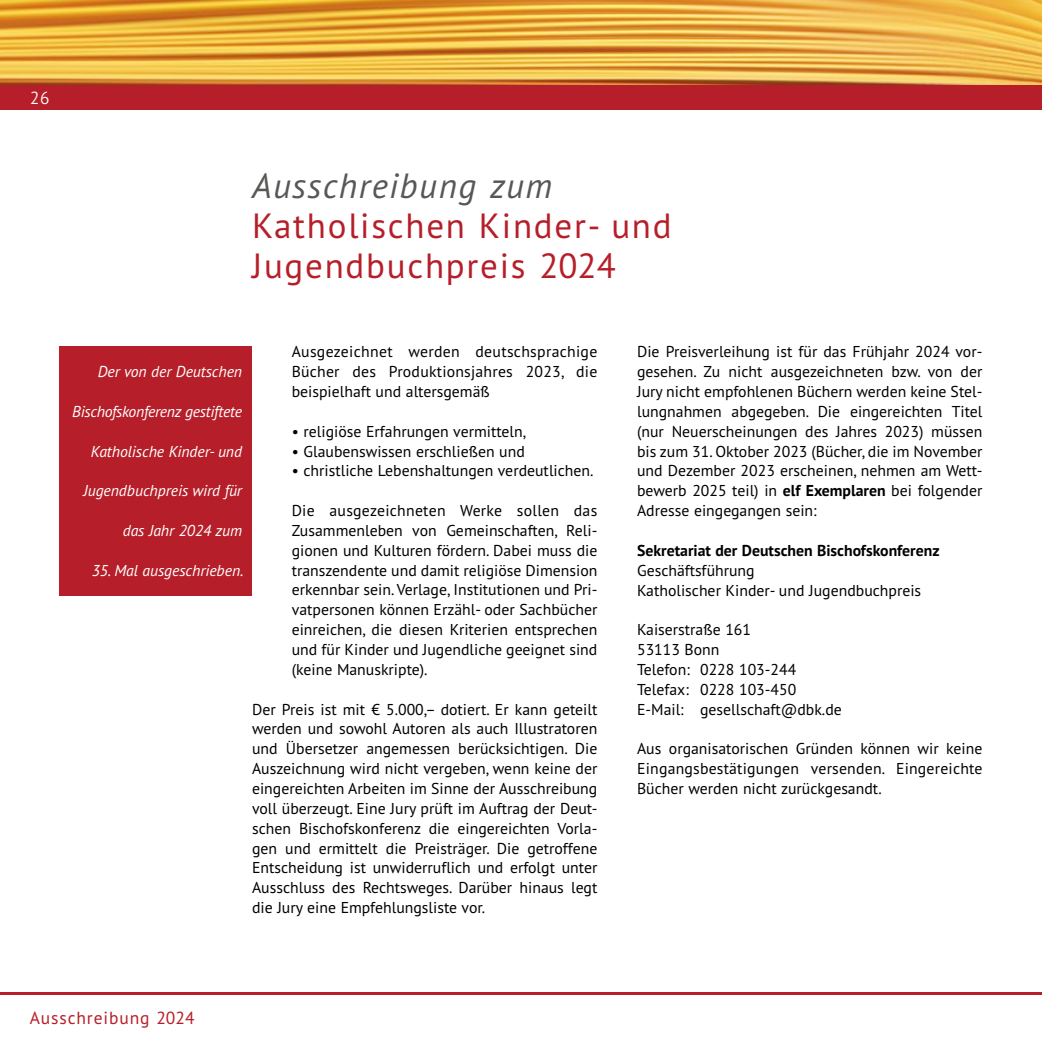
<style>
.page{position:relative;width:1042px;height:1042px;background:#fff}
.page>*{position:absolute;margin:0;border:0;box-sizing:border-box;transform-origin:0 0}
.t1{font:35px/39.7px "PT Sans Pro";letter-spacing:.05em;color:#b61f29}
.t2{font:italic 35px "PT Sans Pro";letter-spacing:.04em;color:#575756}
.t3{font:17.5px "PT Sans Pro";letter-spacing:.05em;color:#b61f29}
.t4{font:300 17.5px "PT Sans Pro";color:#fff}
.t5{font:15.75px/19.8px "PT Sans Pro";color:#000;text-align:justify}
.t6{font:italic 15.75px "PT Sans Pro";letter-spacing:-.005em;color:#fff}
.t7{font:700 15.75px "PT Sans Pro";color:#000}
.s1{font-weight:700}
</style>
<div class="page">
<div style="left:60px;top:346px;width:192px;height:249px;background:#b61f29"></div>
<img style="left:0;top:0;width:1042px;height:85px">
<hr style="left:0;top:992px;width:1042px;height:3px;background:#b61f29">
<div style="left:0;top:85px;width:1042px;height:25px;background:#b61f29"></div>
<p class="t4" style="left:30px;top:87px;width:21px">26</p>
<h1 class="t2" style="left:252px;top:163px;width:302px">Ausschreibung zum</h1>
<h1 class="t1" style="left:252px;top:205px;width:421px">Katholischen Kinder- und<br>Jugendbuchpreis 2024</h1>
<p class="t6" style="left:98px;top:361px;width:146px">Der von der Deutschen</p>
<p class="t6" style="left:72px;top:401px;width:171px">Bischofskonferenz gestiftete</p>
<p class="t6" style="left:91px;top:441px;width:153px">Katholische Kinder- und</p>
<p class="t6" style="left:83px;top:480px;width:160px">Jugendbuchpreis wird für</p>
<p class="t6" style="left:123px;top:520px;width:121px">das Jahr 2024 zum</p>
<p class="t6" style="left:92px;top:560px;width:153px">35. Mal ausgeschrieben.</p>
<p class="t5" style="left:292px;top:341px;width:307px">Ausgezeichnet werden deutschsprachige Bücher des Produktionsjahres 2023, die beispielhaft und altersgemäß</p>
<p class="t5" style="left:292px;top:421px;width:236px">• religiöse Erfahrungen vermitteln,</p>
<p class="t5" style="left:292px;top:441px;width:235px">• Glaubenswissen erschließen und</p>
<p class="t5" style="left:292px;top:460px;width:303px">• christliche Lebenshaltungen verdeutlichen.</p>
<p class="t5" style="left:292px;top:500px;width:307px">Die ausgezeichneten Werke sollen das Zusammenleben von Gemeinschaften, Reli&shy;gionen und Kulturen fördern. Dabei muss die transzendente und damit religiöse Dimension erkennbar sein. Verlage, Institutionen und Pri&shy;vatpersonen können Erzähl- oder Sachbücher einreichen, die diesen Kriterien entsprechen und für Kinder und Jugendliche geeignet sind (keine Manuskripte).</p>
<p class="t5" style="left:252px;top:699px;width:347px">Der Preis ist mit € 5.000,– dotiert. Er kann geteilt werden und sowohl Autoren als auch Illustratoren und Übersetzer angemessen berücksichtigen. Die Auszeichnung wird nicht vergeben, wenn keine der eingereichten Arbeiten im Sinne der Ausschreibung voll überzeugt. Eine Jury prüft im Auftrag der Deut&shy;schen Bischofskonferenz die eingereichten Vorla&shy;gen und ermittelt die Preisträger. Die getroffene Entscheidung ist unwiderruflich und erfolgt unter Ausschluss des Rechtsweges. Darüber hinaus legt die Jury eine Empfehlungsliste vor.</p>
<p class="t5" style="left:637px;top:341px;width:347px">Die Preisverleihung ist für das Frühjahr 2024 vor&shy;gesehen. Zu nicht ausgezeichneten bzw. von der Jury nicht empfohlenen Büchern werden keine Stel&shy;lungnahmen abgegeben. Die eingereichten Titel (nur Neuerscheinungen des Jahres 2023) müssen bis zum 31. Oktober 2023 (Bücher, die im November und Dezember 2023 erscheinen, nehmen am Wett&shy;bewerb 2025 teil) in <span class="s1">elf Exemplaren</span> bei folgender Adresse eingegangen sein:</p>
<p class="t7" style="left:637px;top:540px;width:304px">Sekretariat der Deutschen Bischofskonferenz</p>
<p class="t5" style="left:637px;top:560px;width:286px">Geschäftsführung<br>Katholischer Kinder- und Jugendbuchpreis</p>
<p class="t5" style="left:637px;top:619px;width:206px;text-align:left">Kaiserstraße 161<br>53113 Bonn<br>Telefon: 0228 103-244<br>Telefax: 0228 103-450<br>E-Mail: gesellschaft@dbk.de</p>
<p class="t5" style="left:637px;top:738px;width:347px">Aus organisatorischen Gründen können wir keine Eingangsbestätigungen versenden. Eingereichte Bücher werden nicht zurückgesandt.</p>
<p class="t3" style="left:30px;top:1006px;width:166px">Ausschreibung 2024</p>
</div>
